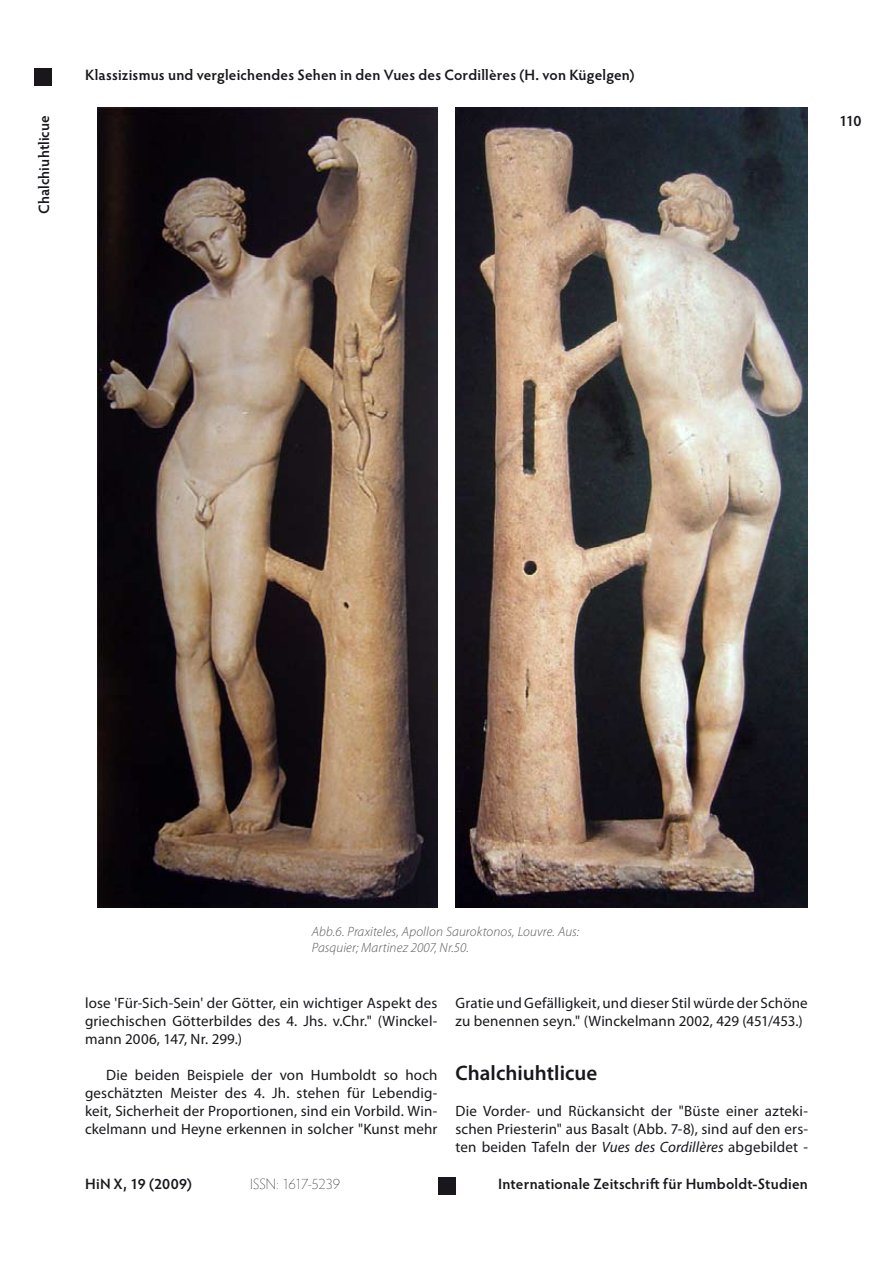
<style>
.page{position:relative;width:893px;height:1263px;background:#fff}
.page>*{position:absolute;margin:0;border:0;box-sizing:border-box;transform-origin:0 0}
.t1{font:600 21px "Myriad Pro";color:#1a171c}
.t2{font:15px/18px "Myriad Pro";letter-spacing:.01em;color:#1a171c;text-align:justify}
.t3{font:600 15px "Hypatia Sans Pro";letter-spacing:.01em;color:#1a171c}
.t4{font:200 15px "Hypatia Sans Pro";letter-spacing:-.02em;color:#1a171c}
.t5{font:italic 300 13.5px/16.2px "Myriad Pro";letter-spacing:.01em;color:#58585a}
.s1{font-style:italic}
</style>
<div class="page">
<div style="left:438px;top:1178px;width:17px;height:17px;background:#1a171c"></div>
<div style="left:34px;top:68px;width:17px;height:17px;background:#1a171c"></div>
<img style="left:98px;top:107px;width:340px;height:800px">
<img style="left:455px;top:107px;width:353px;height:800px">
<p class="t3" style="left:85px;top:64px;width:551px">Klassizismus und vergleichendes Sehen in den Vues des Cordillères (H. von Kügelgen)</p>
<p class="t3" style="left:34px;top:214px;width:100px;rotate:-90deg">Chalchiuhtlicue</p>
<p class="t3" style="left:839px;top:111px;width:24px">110</p>
<p class="t5" style="left:312px;top:923px;width:269px">Abb.6. Praxiteles, Apollon Sauroktonos, Louvre. Aus:<br>Pasquier; Martinez 2007, Nr.50.</p>
<p class="t2" style="left:85px;top:994px;width:354px">lose 'Für-Sich-Sein' der Götter, ein wichtiger Aspekt des griechischen Götterbildes des 4. Jhs. v.Chr." (Winckel&shy;mann 2006, 147, Nr. 299.)</p>
<p class="t2" style="left:85px;top:1066px;width:354px;text-indent:21px">Die beiden Beispiele der von Humboldt so hoch geschätzten Meister des 4. Jh. stehen für Lebendig&shy;keit, Sicherheit der Proportionen, sind ein Vorbild. Win&shy;ckelmann und Heyne erkennen in solcher "Kunst mehr</p>
<p class="t2" style="left:455px;top:994px;width:354px">Gratie und Gefälligkeit, und dieser Stil würde der Schöne zu benennen seyn." (Winckelmann 2002, 429 (451/453.)</p>
<h1 class="t1" style="left:455px;top:1060px;width:143px">Chalchiuhtlicue</h1>
<p class="t2" style="left:455px;top:1102px;width:354px">Die Vorder- und Rückansicht der "Büste einer azteki&shy;schen Priesterin" aus Basalt (Abb. 7-8), sind auf den ers&shy;ten beiden Tafeln der <span class="s1">Vues des Cordillères</span> abgebildet -</p>
<p class="t3" style="left:85px;top:1173px;width:108px">HiN X, 19 (2009)</p>
<p class="t4" style="left:250px;top:1174px;width:91px">ISSN: 1617-5239</p>
<p class="t3" style="left:498px;top:1173px;width:311px">Internationale Zeitschrift für Humboldt-Studien</p>
</div>
